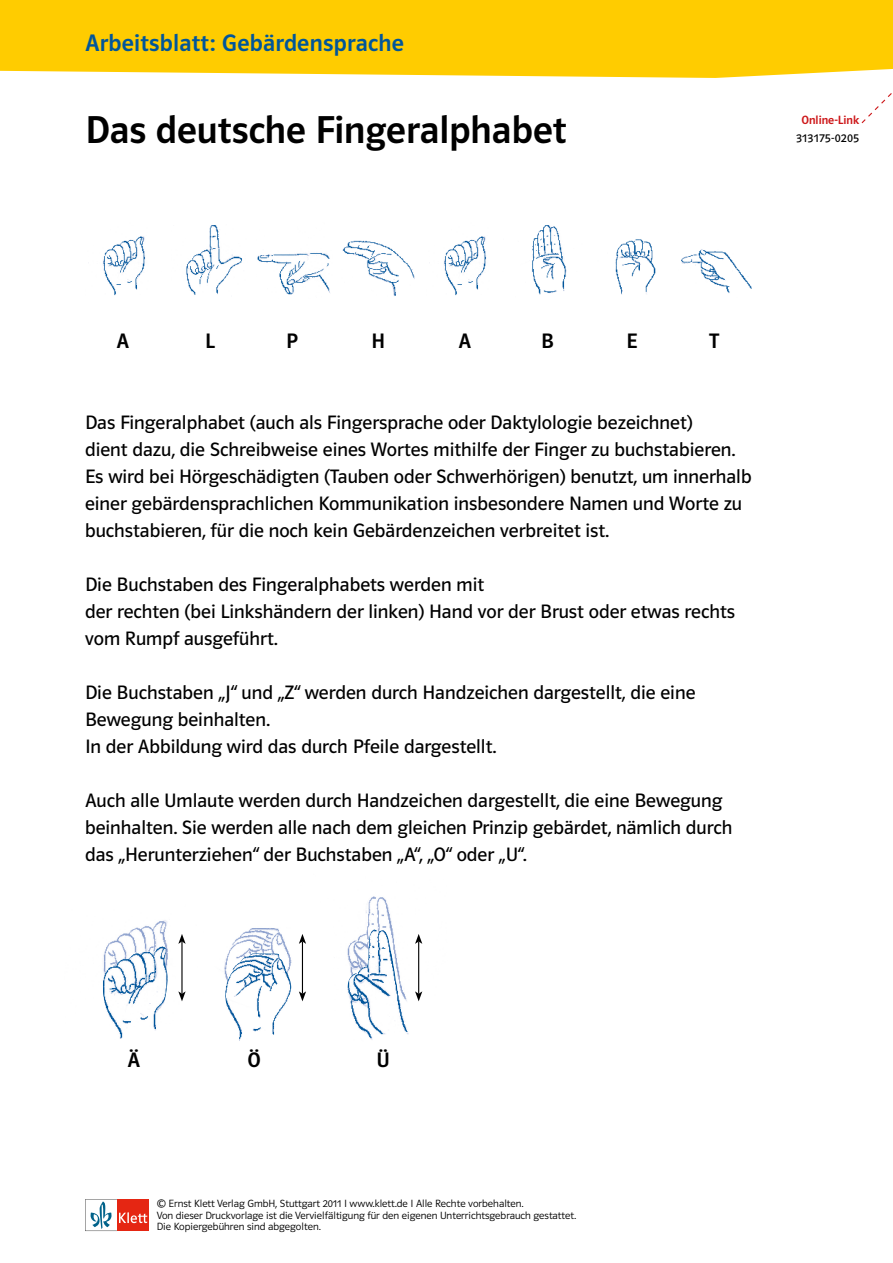
<style>
.page{position:relative;width:893px;height:1263px;background:#fff}
.page>*{position:absolute;margin:0;border:0;box-sizing:border-box;transform-origin:0 0}
.t1{font:39px "Polo ST11 K Krftg";color:#000}
.t2{font:24px "Polo ST11 K Krftg";letter-spacing:.01em;color:#00569a}
.t3{font:21px "Polo ST11 K Krftg";color:#000}
.t4{font:19.5px/27px "Polo ST11 K Buch";color:#000}
.t5{font:12px "Polo ST11 K Krftg";color:#cd1719}
.t6{font:12px "Polo ST11 K Buch";letter-spacing:.03em;color:#000}
.t7{font:10.5px/11.2px "Polo ST11 K Leicht";color:#000}
</style>
<div class="page">
<div style="left:0;top:0;width:893px;height:78px;background:#fc0"></div>
<svg style="left:85px;top:1199px;width:64px;height:32px"></svg>
<svg style="left:860px;top:46px;width:33px;height:78px"></svg>
<img style="left:103px;top:236px;width:42px;height:60px">
<img style="left:186px;top:225px;width:56px;height:70px">
<img style="left:258px;top:253px;width:72px;height:42px">
<img style="left:343px;top:240px;width:72px;height:56px">
<img style="left:444px;top:236px;width:42px;height:60px">
<img style="left:532px;top:225px;width:35px;height:70px">
<img style="left:615px;top:239px;width:41px;height:56px">
<img style="left:681px;top:249px;width:71px;height:44px">
<img style="left:366px;top:896px;width:57px;height:106px">
<img style="left:347px;top:929px;width:63px;height:111px">
<img style="left:228px;top:928px;width:75px;height:74px">
<img style="left:224px;top:953px;width:68px;height:88px">
<img style="left:107px;top:920px;width:61px;height:26px">
<img style="left:103px;top:946px;width:65px;height:93px">
<hr style="left:181px;top:941px;width:2px;height:53px;background:#000">
<svg style="left:178px;top:934px;width:8px;height:10px"></svg>
<svg style="left:178px;top:991px;width:8px;height:10px"></svg>
<hr style="left:418px;top:941px;width:1px;height:53px;background:#000">
<svg style="left:415px;top:934px;width:7px;height:10px"></svg>
<svg style="left:415px;top:991px;width:7px;height:10px"></svg>
<hr style="left:302px;top:941px;width:1px;height:53px;background:#000">
<svg style="left:299px;top:934px;width:7px;height:10px"></svg>
<svg style="left:299px;top:991px;width:7px;height:10px"></svg>
<p class="t2" style="left:85px;top:29px;width:320px">Arbeitsblatt: Gebärdensprache</p>
<h1 class="t1" style="left:85px;top:108px;width:483px">Das deutsche Fingeralphabet</h1>
<p class="t5" style="left:802px;top:113px;width:59px">Online-Link</p>
<p class="t6" style="left:796px;top:131px;width:64px">313175-0205</p>
<p class="t3" style="left:117px;top:329px;width:14px">A</p>
<p class="t3" style="left:205px;top:329px;width:11px">L</p>
<p class="t3" style="left:286px;top:329px;width:13px">P</p>
<p class="t3" style="left:372px;top:329px;width:15px">H</p>
<p class="t3" style="left:459px;top:329px;width:14px">A</p>
<p class="t3" style="left:541px;top:329px;width:14px">B</p>
<p class="t3" style="left:627px;top:329px;width:13px">E</p>
<p class="t3" style="left:709px;top:329px;width:11px">T</p>
<p class="t4" style="left:85px;top:409px;width:668px">Das Fingeralphabet (auch als Fingersprache oder Daktylologie bezeichnet)<br>dient dazu, die Schreibweise eines Wortes mithilfe der Finger zu buchstabieren.<br>Es wird bei Hörgeschädigten (Tauben oder Schwerhörigen) benutzt, um innerhalb einer gebärdensprachlichen Kommunikation insbesondere Namen und Worte zu buchstabieren, für die noch kein Gebärdenzeichen verbreitet ist.</p>
<p class="t4" style="left:85px;top:571px;width:651px">Die Buchstaben des Fingeralphabets werden mit<br>der rechten (bei Linkshändern der linken) Hand vor der Brust oder etwas rechts vom Rumpf ausgeführt.</p>
<p class="t4" style="left:85px;top:679px;width:612px">Die Buchstaben „J“ und „Z“ werden durch Handzeichen dargestellt, die eine<br>Bewegung beinhalten.<br>In der Abbildung wird das durch Pfeile dargestellt.</p>
<p class="t4" style="left:85px;top:787px;width:649px">Auch alle Umlaute werden durch Handzeichen dargestellt, die eine Bewegung beinhalten. Sie werden alle nach dem gleichen Prinzip gebärdet, nämlich durch das „Herunterziehen“ der Buchstaben „A“, „O“ oder „U“.</p>
<p class="t3" style="left:127px;top:1048px;width:14px">Ä</p>
<p class="t3" style="left:247px;top:1048px;width:15px">Ö</p>
<p class="t3" style="left:376px;top:1048px;width:15px">Ü</p>
<p class="t7" style="left:157px;top:1198px;width:421px">© Ernst Klett Verlag GmbH, Stuttgart 2011 I www.klett.de I Alle Rechte vorbehalten.<br>Von dieser Druckvorlage ist die Vervielfältigung für den eigenen Unterrichtsgebrauch gestattet.<br>Die Kopiergebühren sind abgegolten.</p>
</div>
